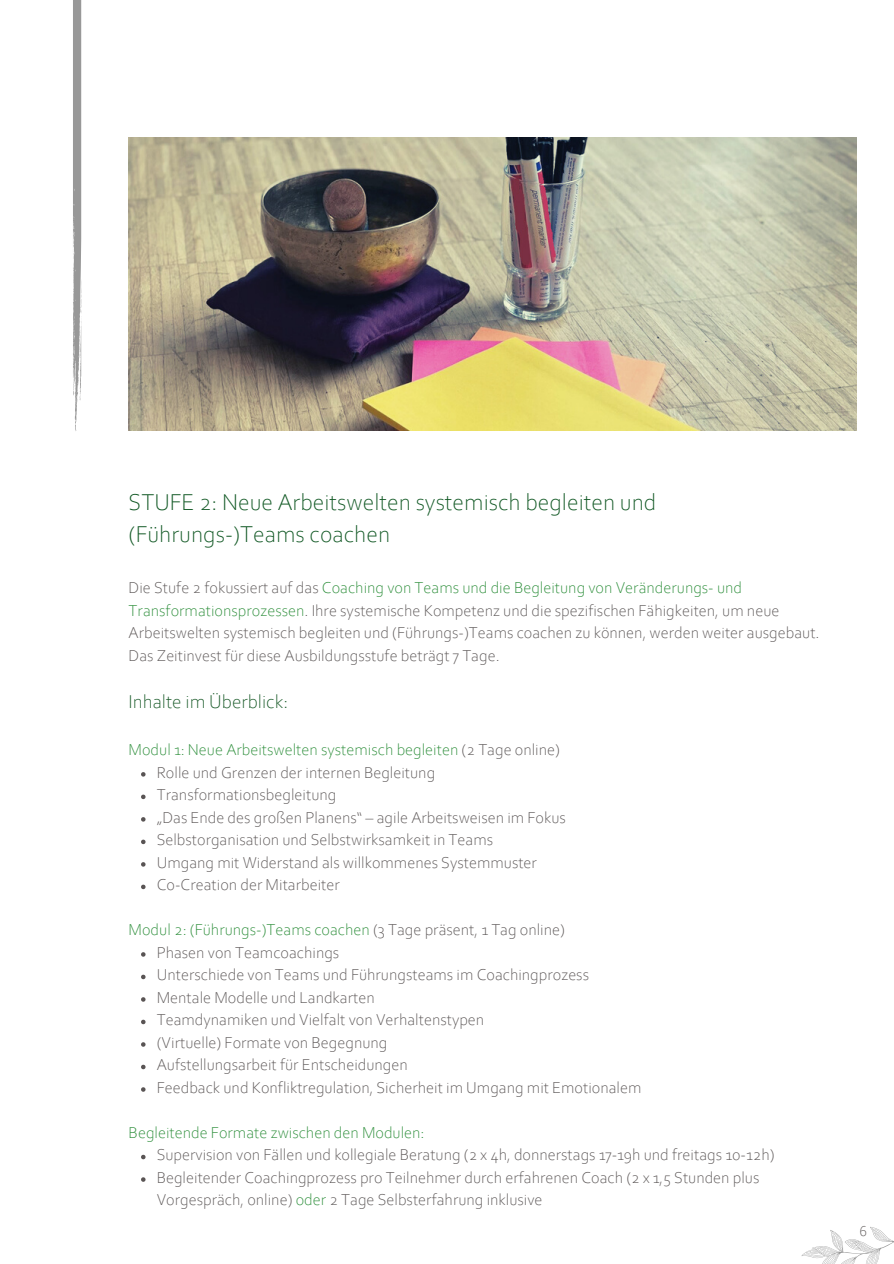
<style>
.page{position:relative;width:894px;height:1264px;background:#fff}
.page>*{position:absolute;margin:0;border:0;box-sizing:border-box;transform-origin:0 0}
.t1{font:300 24px/32.7px "Corbel";color:#125925}
.t2{font:300 19.5px "Corbel";color:#165826}
.t3{font:300 16.5px/22.5px "Corbel";color:#595454}
.t4{font:300 16.5px "Corbel";color:#278b35}
.t5{font:300 15px "Corbel";color:#595454}
.s1{color:#278b35}
</style>
<div class="page">
<svg style="left:801px;top:1227px;width:92px;height:37px"></svg>
<svg style="left:73px;top:0;width:9px;height:431px;background:#afafaf"></svg>
<img style="left:129px;top:137px;width:727px;height:294px">
<svg style="left:141px;top:772px;width:4px;height:4px"></svg>
<svg style="left:141px;top:794px;width:4px;height:5px"></svg>
<svg style="left:141px;top:817px;width:4px;height:4px"></svg>
<svg style="left:141px;top:839px;width:4px;height:5px"></svg>
<svg style="left:141px;top:862px;width:4px;height:4px"></svg>
<svg style="left:141px;top:884px;width:4px;height:5px"></svg>
<svg style="left:141px;top:952px;width:4px;height:4px"></svg>
<svg style="left:141px;top:974px;width:4px;height:5px"></svg>
<svg style="left:141px;top:997px;width:4px;height:4px"></svg>
<svg style="left:141px;top:1019px;width:4px;height:5px"></svg>
<svg style="left:141px;top:1042px;width:4px;height:4px"></svg>
<svg style="left:141px;top:1064px;width:4px;height:5px"></svg>
<svg style="left:141px;top:1087px;width:4px;height:4px"></svg>
<svg style="left:141px;top:1154px;width:4px;height:5px"></svg>
<svg style="left:141px;top:1177px;width:4px;height:4px"></svg>
<h1 class="t1" style="left:129px;top:487px;width:529px">STUFE 2: Neue Arbeitswelten systemisch begleiten und (Führungs-)Teams coachen</h1>
<p class="t3" style="left:129px;top:578px;width:692px">Die Stufe 2 fokussiert auf das <span class="s1">Coaching von Teams und die Begleitung von Veränderungs- und Transformationsprozessen</span>. Ihre systemische Kompetenz und die spezifischen Fähigkeiten, um neue Arbeitswelten systemisch begleiten und (Führungs-)Teams coachen zu können, werden weiter ausgebaut.<br>Das Zeitinvest für diese Ausbildungsstufe beträgt 7 Tage.</p>
<p class="t2" style="left:129px;top:693px;width:161px">Inhalte im Überblick:</p>
<p class="t3" style="left:157px;top:740px;width:410px;text-indent:-28px"><span class="s1">Modul 1: Neue Arbeitswelten systemisch begleiten</span> (2 Tage online)<br>Rolle und Grenzen der internen Begleitung Transformationsbegleitung<br>„Das Ende des großen Planens“ – agile Arbeitsweisen im Fokus Selbstorganisation und Selbstwirksamkeit in Teams<br>Umgang mit Widerstand als willkommenes Systemmuster Co-Creation der Mitarbeiter</p>
<p class="t3" style="left:157px;top:920px;width:486px;text-indent:-28px"><span class="s1">Modul 2: (Führungs-)Teams coachen</span> (3 Tage präsent, 1 Tag online)<br>Phasen von Teamcoachings<br>Unterschiede von Teams und Führungsteams im Coachingprozess Mentale Modelle und Landkarten<br>Teamdynamiken und Vielfalt von Verhaltenstypen<br>(Virtuelle) Formate von Begegnung<br>Aufstellungsarbeit für Entscheidungen<br>Feedback und Konfliktregulation, Sicherheit im Umgang mit Emotionalem</p>
<p class="t4" style="left:129px;top:1125px;width:297px">Begleitende Formate zwischen den Modulen:</p>
<p class="t3" style="left:157px;top:1145px;width:619px">Supervision von Fällen und kollegiale Beratung (2 x 4h, donnerstags 17-19h und freitags 10-12h)<br>Begleitender Coachingprozess pro Teilnehmer durch erfahrenen Coach (2 x 1,5 Stunden plus<br>Vorgespräch, online) <span class="s1">oder</span> 2 Tage Selbsterfahrung inklusive</p>
<p class="t5" style="left:859px;top:1224px;width:9px">6</p>
</div>
